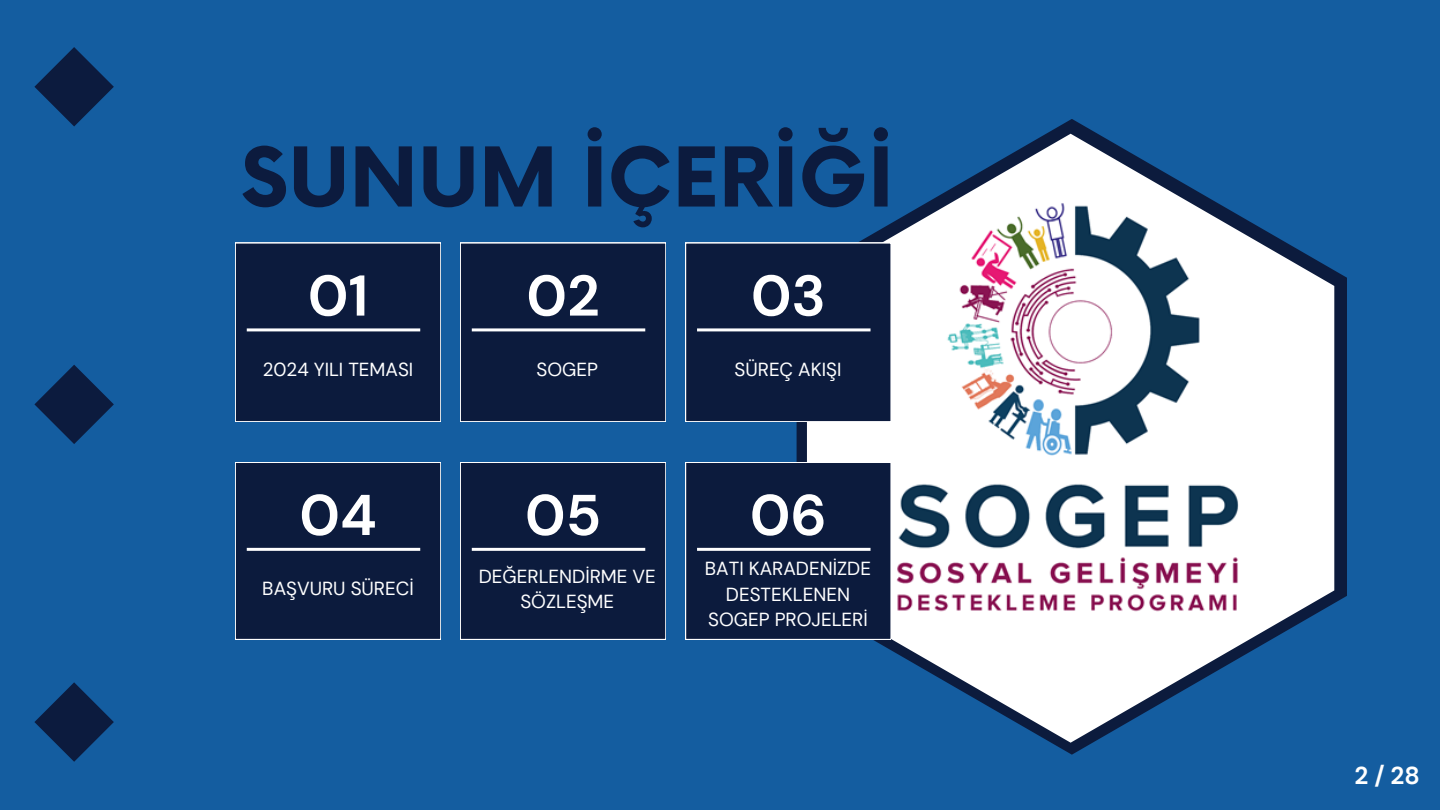
<style>
.page{position:relative;width:1440px;height:810px;background:#145da0}
.page>*{position:absolute;margin:0;border:0;box-sizing:border-box;transform-origin:0 0}
.t1{font:700 80.2px "Now";color:#0c1b3e}
.t2{font:700 57.3px "DM Sans";color:#fff}
.t3{font:700 24.4px "DM Sans";color:#fff}
.t4{font:18.9px/25.5px "DM Sans";color:#fff;text-align:center}
</style>
<div class="page">
<div style="left:235px;top:243px;width:206px;height:179px;background:#0c1b3d"></div>
<hr style="left:247px;top:328px;width:173px;height:3px;background:#fff">
<div style="left:460px;top:243px;width:206px;height:179px;background:#0c1b3d"></div>
<hr style="left:472px;top:328px;width:173px;height:3px;background:#fff">
<div style="left:235px;top:462px;width:206px;height:177px;background:#0c1b3d"></div>
<hr style="left:247px;top:548px;width:173px;height:3px;background:#fff">
<div style="left:460px;top:462px;width:206px;height:177px;background:#0c1b3d"></div>
<hr style="left:472px;top:548px;width:173px;height:3px;background:#fff">
<svg style="left:797px;top:119px;width:550px;height:636px"></svg>
<img style="left:807px;top:134px;width:527px;height:609px">
<div style="left:685px;top:243px;width:206px;height:179px;background:#0c1b3d"></div>
<hr style="left:697px;top:328px;width:174px;height:3px;background:#fff">
<div style="left:685px;top:462px;width:206px;height:177px;background:#0c1b3d"></div>
<hr style="left:697px;top:548px;width:174px;height:3px;background:#fff">
<svg style="left:34px;top:47px;width:80px;height:79px"></svg>
<svg style="left:34px;top:365px;width:80px;height:79px"></svg>
<svg style="left:34px;top:682px;width:80px;height:80px"></svg>
<p class="t1" style="left:241px;top:134px;width:654px">SUNUM İÇERİĞİ</p>
<p class="t2" style="left:308px;top:259px;width:62px">01</p>
<p class="t4" style="left:263px;top:357px;width:152px">2024 YILI TEMASI</p>
<p class="t2" style="left:299px;top:478px;width:79px">04</p>
<p class="t4" style="left:262px;top:576px;width:153px">BAŞVURU SÜRECİ</p>
<p class="t2" style="left:526px;top:259px;width:75px">02</p>
<p class="t4" style="left:537px;top:357px;width:63px">SOGEP</p>
<p class="t2" style="left:525px;top:478px;width:78px">05</p>
<p class="t4" style="left:479px;top:563px;width:178px">DEĞERLENDİRME VE<br>SÖZLEŞME</p>
<p class="t2" style="left:751px;top:259px;width:76px">03</p>
<p class="t4" style="left:735px;top:357px;width:108px">SÜREÇ AKIŞI</p>
<p class="t2" style="left:750px;top:478px;width:79px">06</p>
<p class="t4" style="left:705px;top:556px;width:168px">BATI KARADENİZDE</p>
<p class="t4" style="left:726px;top:582px;width:126px">DESTEKLENEN</p>
<p class="t4" style="left:708px;top:607px;width:161px">SOGEP PROJELERİ</p>
<p class="t3" style="left:1355px;top:759px;width:67px">2/28</p>
</div>
